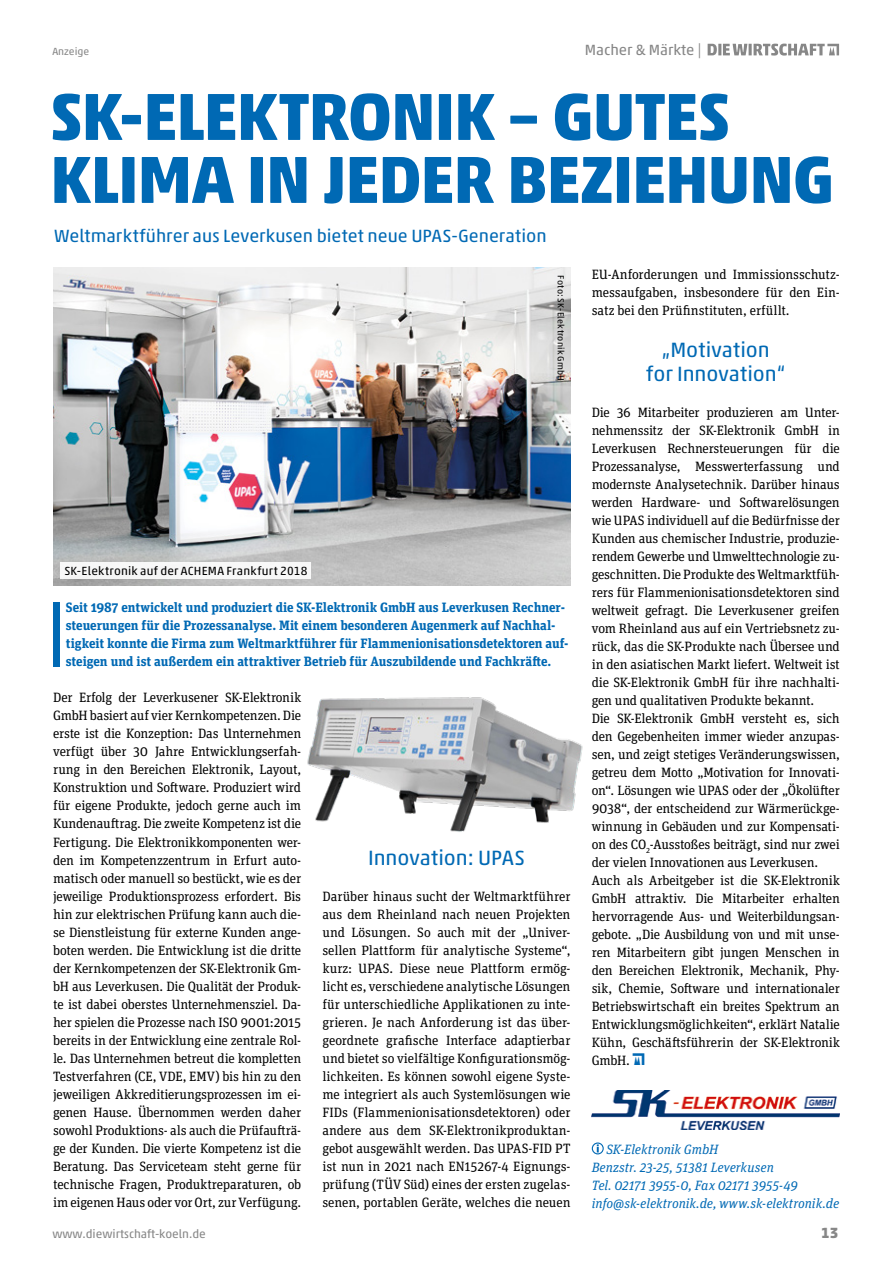
<style>
.page{position:relative;width:893px;height:1263px;background:#fff}
.page>*{position:absolute;margin:0;border:0;box-sizing:border-box;transform-origin:0 0}
.t1{font:700 67.5px/63px "Akko Pro";letter-spacing:-.015em;color:#0069b4}
.t2{font:21px/24px "Akko Pro";color:#0069b4;text-align:center}
.t3{font:18px "Akko Pro";color:#0069b4}
.t4{font:15px "Akko Pro";color:#878787}
.t5{font:700 15px "Akko Pro";color:#878787}
.t6{font:13.5px/18px "Unit Slab OT";letter-spacing:-.015em;color:#000;text-align:justify}
.t7{font:700 13.5px/18px "Unit Slab OT";color:#0069b4}
.t8{font:italic 13.5px/18px "Unit Slab OT";letter-spacing:-.005em;color:#0069b4}
.t9{font:12px "Akko Pro";letter-spacing:.02em;color:#000}
.t10{font:12px "Akko Pro";color:#878787}
.t11{font:10.5px "Akko Pro";color:#878787}
.t12{font:9px "Akko Pro";letter-spacing:.035em;color:#000}
</style>
<div class="page">
<svg style="left:708px;top:44px;width:131px;height:12px"></svg>
<img style="left:592px;top:1091px;width:248px;height:38px">
<img style="left:53px;top:268px;width:517px;height:318px">
<div style="left:61px;top:562px;width:250px;height:16px;background:#f8f8f8"></div>
<svg style="left:592px;top:1143px;width:11px;height:11px"></svg>
<div style="left:592px;top:1142px;width:12px;height:12px;border:1px solid #0069b4;border-radius:50%"></div>
<svg style="left:597px;top:1144px;width:2px;height:8px"></svg>
<div style="left:53px;top:602px;width:7px;height:64px;background:#0069b4"></div>
<img style="left:307px;top:697px;width:276px;height:135px">
<p class="t11" style="left:52px;top:45px;width:38px">Anzeige</p>
<p class="t4" style="left:585px;top:40px;width:118px">Macher &amp; Märkte |</p>
<h1 class="t1" style="left:50px;top:84px;width:786px">SK-ELEKTRONIK – GUTES<br>KLIMA IN JEDER BEZIEHUNG</h1>
<h3 class="t3" style="left:54px;top:225px;width:494px">Weltmarktführer aus Leverkusen bietet neue UPAS-Generation</h3>
<p class="t6" style="left:592px;top:265px;width:250px">EU-Anforderungen und Immissionsschutz&shy;messaufgaben, insbesondere für den Ein&shy;satz bei den Prüfinstituten, erfüllt.</p>
<h2 class="t2" style="left:646px;top:337px;width:140px">„Motivation for Innovation“</h2>
<p class="t6" style="left:592px;top:403px;width:250px;text-align:left">Die 36 Mitarbeiter produzieren am Unter&shy;nehmenssitz der SK-Elektronik GmbH in Leverkusen Rechnersteuerungen für die Prozessanalyse, Messwerterfassung und modernste Analysetechnik. Darüber hinaus werden Hardware- und Softwarelösungen wie UPAS individuell auf die Bedürfnisse der Kunden aus chemischer Industrie, produzie&shy;rendem Gewerbe und Umwelttechnologie zu&shy;geschnitten. Die Produkte des Weltmarktfüh&shy;rers für Flammenionisationsdetektoren sind weltweit gefragt. Die Leverkusener greifen vom Rheinland aus auf ein Vertriebsnetz zu&shy;rück, das die SK-Produkte nach Übersee und in den asiatischen Markt liefert. Weltweit ist die SK-Elektronik GmbH für ihre nachhalti&shy;gen und qualitativen Produkte bekannt.<br>Die SK-Elektronik GmbH versteht es, sich den Gegebenheiten immer wieder anzupas&shy;sen, und zeigt stetiges Veränderungswissen, getreu dem Motto „Motivation for Innovati&shy;on“. Lösungen wie UPAS oder der „Ökolüfter 9038“, der entscheidend zur Wärmerückge&shy;winnung in Gebäuden und zur Kompensati&shy;on des CO<sub>2</sub>-Ausstoßes beiträgt, sind nur zwei der vielen Innovationen aus Leverkusen.<br>Auch als Arbeitgeber ist die SK-Elektronik GmbH attraktiv. Die Mitarbeiter erhalten hervorragende Aus- und Weiterbildungsan&shy;gebote. „Die Ausbildung von und mit unse&shy;ren Mitarbeitern gibt jungen Menschen in den Bereichen Elektronik, Mechanik, Phy&shy;sik, Chemie, Software und internationaler Betriebswirtschaft ein breites Spektrum an Entwicklungsmöglichkeiten“, erklärt Natalie Kühn, Geschäftsführerin der SK-Elektronik GmbH.</p>
<p class="t12" style="left:566px;top:275px;width:107px;rotate:90deg">Foto: SK-Elektronik GmbH</p>
<p class="t9" style="left:64px;top:563px;width:244px">SK-Elektronik auf der ACHEMA Frankfurt 2018</p>
<p class="t7" style="left:66px;top:598px;width:504px">Seit 1987 entwickelt und produziert die SK-Elektronik GmbH aus Leverkusen Rechner&shy;steuerungen für die Prozessanalyse. Mit einem besonderen Augenmerk auf Nachhal&shy;tigkeit konnte die Firma zum Weltmarktführer für Flammenionisationsdetektoren auf&shy;steigen und ist außerdem ein attraktiver Betrieb für Auszubildende und Fachkräfte.</p>
<p class="t6" style="left:53px;top:688px;width:250px">Der Erfolg der Leverkusener SK-Elektronik GmbH basiert auf vier Kernkompetenzen. Die erste ist die Konzeption: Das Unternehmen verfügt über 30 Jahre Entwicklungserfah&shy;rung in den Bereichen Elektronik, Layout, Konstruktion und Software. Produziert wird für eigene Produkte, jedoch gerne auch im Kundenauftrag. Die zweite Kompetenz ist die Fertigung. Die Elektronikkomponenten wer&shy;den im Kompetenzzentrum in Erfurt auto&shy;matisch oder manuell so bestückt, wie es der jeweilige Produktionsprozess erfordert. Bis hin zur elektrischen Prüfung kann auch die&shy;se Dienstleistung für externe Kunden ange&shy;boten werden. Die Entwicklung ist die dritte der Kernkompetenzen der SK-Elektronik Gm&shy;bH aus Leverkusen. Die Qualität der Produk&shy;te ist dabei oberstes Unternehmensziel. Da&shy;her spielen die Prozesse nach ISO 9001:2015 bereits in der Entwicklung eine zentrale Rol&shy;le. Das Unternehmen betreut die kompletten Testverfahren (CE, VDE, EMV) bis hin zu den jeweiligen Akkreditierungsprozessen im ei&shy;genen Hause. Übernommen werden daher sowohl Produktions- als auch die Prüfaufträ&shy;ge der Kunden. Die vierte Kompetenz ist die Beratung. Das Serviceteam steht gerne für technische Fragen, Produktreparaturen, ob im eigenen Haus oder vor Ort, zur Verfügung.</p>
<h2 class="t2" style="left:368px;top:845px;width:158px">Innovation: UPAS</h2>
<p class="t6" style="left:322px;top:887px;width:250px">Darüber hinaus sucht der Weltmarktführer aus dem Rheinland nach neuen Projekten und Lösungen. So auch mit der „Univer&shy;sellen Plattform für analytische Systeme“, kurz: UPAS. Diese neue Plattform ermög&shy;licht es, verschiedene analytische Lösungen für unterschiedliche Applikationen zu inte&shy;grieren. Je nach Anforderung ist das über&shy;geordnete grafische Interface adaptierbar und bietet so vielfältige Konfigurationsmög&shy;lichkeiten. Es können sowohl eigene Syste&shy;me integriert als auch Systemlösungen wie FIDs (Flammenionisationsdetektoren) oder andere aus dem SK-Elektronikproduktan&shy;gebot ausgewählt werden. Das UPAS-FID PT ist nun in 2021 nach EN15267-4 Eignungs&shy;prüfung (TÜV Süd) eines der ersten zugelas&shy;senen, portablen Geräte, welches die neuen</p>
<p class="t8" style="left:592px;top:1140px;width:249px;text-indent:15px">SK-Elektronik GmbH<br>Benzstr. 23-25, 51381 Leverkusen<br>Tel. 02171 3955-0, Fax 02171 3955-49 info@sk-elektronik.de, www.sk-elektronik.de</p>
<p class="t10" style="left:52px;top:1227px;width:155px">www.diewirtschaft-koeln.de</p>
<p class="t5" style="left:821px;top:1224px;width:19px">13</p>
</div>
